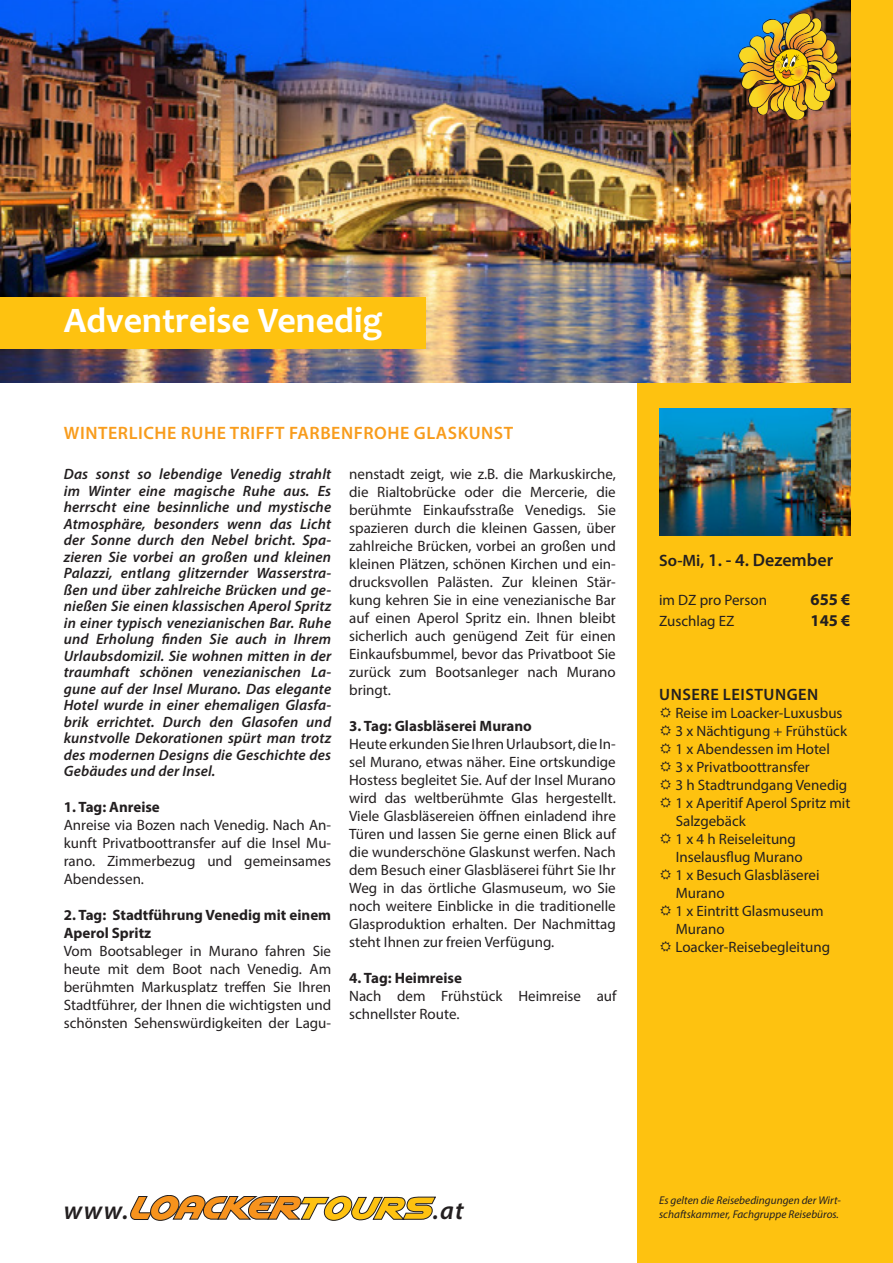
<style>
.page{position:relative;width:893px;height:1263px;background:#fff}
.page>*{position:absolute;margin:0;border:0;box-sizing:border-box;transform-origin:0 0}
.Hauptüberschrift_1{font:700 36px "Candara";color:#fff}
.t1{font:italic 600 25.5px "Myriad Pro";color:#231f20}
.t2{font:600 18px "Myriad Pro";letter-spacing:.03em;color:#f89c1c}
.t3{font:600 18px "Myriad Pro";color:#231f20}
.t4{font:600 16.5px "Myriad Pro";letter-spacing:.03em;color:#231f20}
.t5{font:700 16.5px "Myriad Pro";color:#231f20}
.t6{font:15px/18px "Myriad Pro";color:#231f20;text-align:justify}
.t7{font:italic 600 15px/16.5px "Myriad Pro";letter-spacing:.01em;color:#231f20;text-align:justify}
.t8{font:700 15px/18px "Myriad Pro";color:#231f20}
.t9{font:italic 11.25px/13.5px "Myriad Pro";color:#231f20}
.s1{font-size:16.5px}
</style>
<div class="page">
<div style="left:638px;top:0;width:255px;height:1263px;background:#fec210"></div>
<img style="left:0;top:0;width:850px;height:383px">
<svg style="left:130px;top:1195px;width:306px;height:26px"></svg>
<div style="left:0;top:298px;width:425px;height:51px;background:#fec210"></div>
<img style="left:659px;top:408px;width:191px;height:128px">
<img style="left:738px;top:13px;width:100px;height:107px">
<p class="Hauptüberschrift_1" style="left:64px;top:298px;width:320px">Adventreise Venedig</p>
<p class="t2" style="left:64px;top:421px;width:451px">WINTERLICHE RUHE TRIFFT FARBENFROHE GLASKUNST</p>
<p class="t7" style="left:64px;top:465px;width:269px">Das sonst so lebendige Venedig strahlt im Winter eine magische Ruhe aus. Es herrscht eine besinnliche und mystische Atmosphäre, besonders wenn das Licht der Sonne durch den Nebel bricht. Spa&shy;zieren Sie vorbei an großen und kleinen Palazzi, entlang glitzernder Wasserstra&shy;ßen und über zahlreiche Brücken und ge&shy;nießen Sie einen klassischen Aperol Spritz in einer typisch venezianischen Bar. Ruhe und Erholung finden Sie auch in Ihrem Urlaubsdomizil. Sie wohnen mitten in der traumhaft schönen venezianischen La&shy;gune auf der Insel Murano. Das elegante Hotel wurde in einer ehemaligen Glasfa&shy;brik errichtet. Durch den Glasofen und kunstvolle Dekorationen spürt man trotz des modernen Designs die Geschichte des Gebäudes und der Insel.</p>
<p class="t8" style="left:64px;top:797px;width:98px">1. Tag: Anreise</p>
<p class="t6" style="left:64px;top:816px;width:269px">Anreise via Bozen nach Venedig. Nach An&shy;kunft Privatboottransfer auf die Insel Mu&shy;rano. Zimmerbezug und gemeinsames Abendessen.</p>
<p class="t8" style="left:64px;top:905px;width:269px">2. Tag: Stadtführung Venedig mit einem<br>Aperol Spritz</p>
<p class="t6" style="left:64px;top:942px;width:269px">Vom Bootsableger in Murano fahren Sie heute mit dem Boot nach Venedig. Am berühmten Markusplatz treffen Sie Ihren Stadtführer, der Ihnen die wichtigsten und schönsten Sehenswürdigkeiten der Lagu-</p>
<p class="t6" style="left:349px;top:465px;width:268px">nenstadt zeigt, wie z.B. die Markuskirche, die Rialtobrücke oder die Mercerie, die berühmte Einkaufsstraße Venedigs. Sie spazieren durch die kleinen Gassen, über zahlreiche Brücken, vorbei an großen und kleinen Plätzen, schönen Kirchen und ein&shy;drucksvollen Palästen. Zur kleinen Stär&shy;kung kehren Sie in eine venezianische Bar auf einen Aperol Spritz ein. Ihnen bleibt sicherlich auch genügend Zeit für einen Einkaufsbummel, bevor das Privatboot Sie zurück zum Bootsanleger nach Murano bringt.</p>
<p class="t8" style="left:349px;top:716px;width:184px">3. Tag: Glasbläserei Murano</p>
<p class="t6" style="left:349px;top:735px;width:268px">Heute erkunden Sie Ihren Urlaubsort, die In&shy;sel Murano, etwas näher. Eine ortskundige Hostess begleitet Sie. Auf der Insel Murano wird das weltberühmte Glas hergestellt.<br>Viele Glasbläsereien öffnen einladend ihre Türen und lassen Sie gerne einen Blick auf die wunderschöne Glaskunst werfen. Nach dem Besuch einer Glasbläserei führt Sie Ihr Weg in das örtliche Glasmuseum, wo Sie noch weitere Einblicke in die traditionelle Glasproduktion erhalten. Der Nachmittag steht Ihnen zur freien Verfügung.</p>
<p class="t8" style="left:349px;top:968px;width:114px">4. Tag: Heimreise</p>
<p class="t6" style="left:349px;top:987px;width:269px">Nach dem Frühstück Heimreise auf schnellster Route.</p>
<p class="t3" style="left:659px;top:549px;width:176px"><span class="s1">So-Mi,</span> 1. - 4. Dezember</p>
<p class="t6" style="left:659px;top:591px;width:109px">im DZ pro Person</p>
<p class="t5" style="left:810px;top:589px;width:41px">655 €</p>
<p class="t6" style="left:659px;top:612px;width:77px">Zuschlag EZ</p>
<p class="t5" style="left:810px;top:610px;width:41px">145 €</p>
<p class="t4" style="left:659px;top:684px;width:161px">UNSERE LEISTUNGEN</p>
<p class="t6" style="left:675px;top:703px;width:169px">Reise im Loacker-Luxusbus</p>
<p class="t6" style="left:675px;top:721px;width:173px">3 x Nächtigung + Frühstück</p>
<p class="t6" style="left:675px;top:739px;width:156px">1 x Abendessen im Hotel</p>
<p class="t6" style="left:675px;top:757px;width:136px">3 x Privatboottransfer</p>
<p class="t6" style="left:675px;top:775px;width:173px">3 h Stadtrundgang Venedig</p>
<p class="t6" style="left:675px;top:793px;width:177px">1 x Aperitif Aperol Spritz mit</p>
<p class="t6" style="left:676px;top:811px;width:72px">Salzgebäck</p>
<p class="t6" style="left:675px;top:829px;width:122px">1 x 4 h Reiseleitung</p>
<p class="t6" style="left:676px;top:847px;width:129px">Inselausflug Murano</p>
<p class="t6" style="left:675px;top:865px;width:146px">1 x Besuch Glasbläserei</p>
<p class="t6" style="left:676px;top:883px;width:50px">Murano</p>
<p class="t6" style="left:675px;top:901px;width:150px">1 x Eintritt Glasmuseum</p>
<p class="t6" style="left:676px;top:919px;width:50px">Murano</p>
<p class="t6" style="left:675px;top:937px;width:156px">Loacker-Reisebegleitung</p>
<p class="t1" style="left:64px;top:1194px;width:66px">www.</p>
<p class="t1" style="left:433px;top:1194px;width:32px">.at</p>
<p class="t9" style="left:659px;top:1193px;width:183px">Es gelten die Reisebedingungen der Wirt&shy;schaftskammer, Fachgruppe Reisebüros.</p>
</div>
